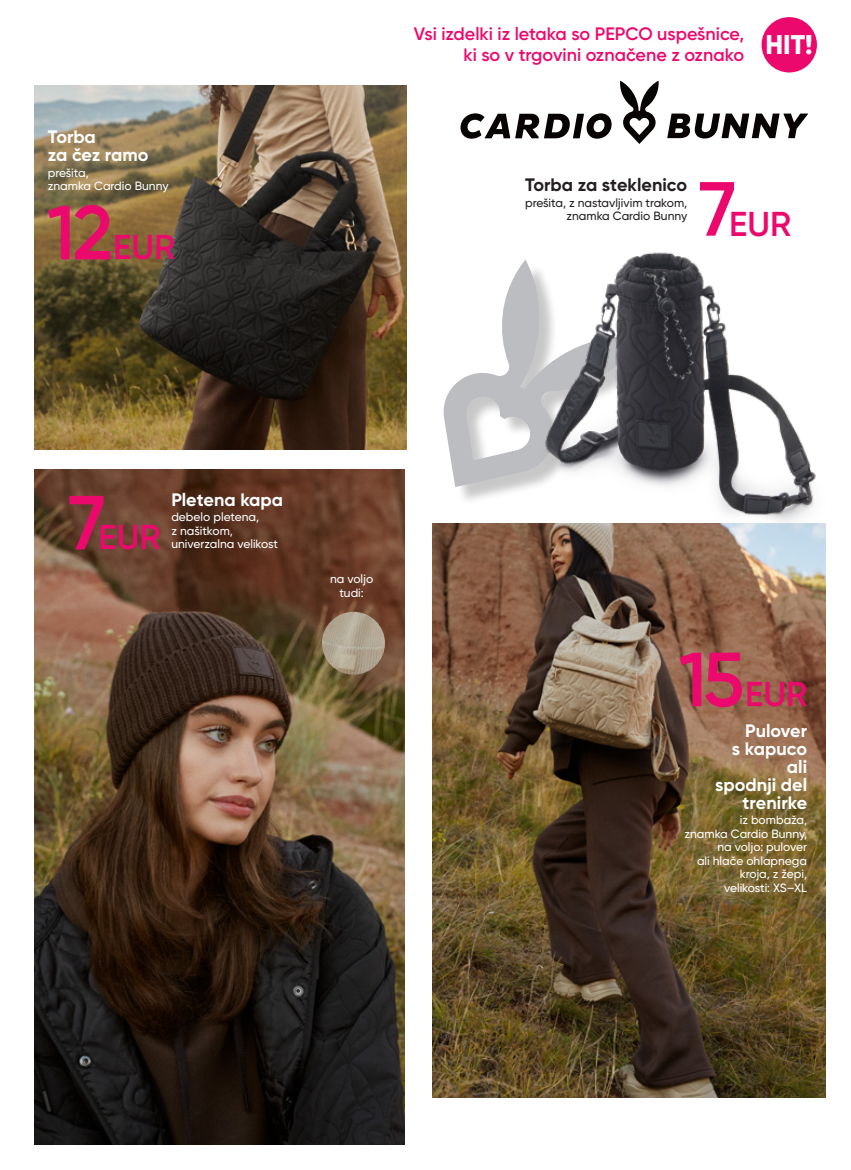
<style>
.page{position:relative;width:851px;height:1170px;background:#fff}
.page>*{position:absolute;margin:0;border:0;box-sizing:border-box;transform-origin:0 0}
.t1{font:600 34.5px "Gilroy";letter-spacing:.005em;color:#ec096d}
.t2{font:800 27px "Gilroy";color:#fff}
.t3{font:600 18px/21px "Gilroy";color:#ec096d;text-align:right}
.t4{font:700 18px/18px "Gilroy";color:#fff}
.t5{font:700 18px "Gilroy";color:#231f20}
.t6{font:500 12px/13.5px "Gilroy";color:#fff}
.t7{font:500 12px/13.5px "Gilroy";color:#231f20;text-align:right}
.s1{font-size:76.5px}
</style>
<div class="page">
<svg style="left:443px;top:377px;width:23px;height:110px;fill:#bcbdc0"></svg>
<svg style="left:620px;top:81px;width:38px;height:63px"></svg>
<svg style="left:460px;top:113px;width:151px;height:26px"></svg>
<svg style="left:667px;top:113px;width:141px;height:25px"></svg>
<img style="left:34px;top:469px;width:371px;height:675px">
<img style="left:34px;top:85px;width:372px;height:364px">
<img style="left:433px;top:523px;width:392px;height:574px">
<img style="left:466px;top:252px;width:360px;height:312px">
<img style="left:322px;top:611px;width:63px;height:63px;border-radius:31px">
<div style="left:761px;top:17px;width:55px;height:55px;background:#ec096d;border-radius:50%"></div>
<h3 class="t4" style="left:48px;top:128px;width:102px">Torba<br>za čez ramo</h3>
<p class="t6" style="left:48px;top:166px;width:122px">prešita,<br>znamka Cardio Bunny</p>
<h1 class="t1" style="left:47px;top:226px;width:130px"><span class="s1">12</span>EUR</h1>
<h3 class="t3" style="left:414px;top:23px;width:331px">Vsi izdelki iz letaka so PEPCO uspešnice, ki so v trgovini označene z oznako</h3>
<h2 class="t2" style="left:765px;top:28px;width:49px">HIT!</h2>
<h3 class="t5" style="left:525px;top:174px;width:164px">Torba za steklenico</h3>
<p class="t7" style="left:525px;top:196px;width:163px">prešita, z nastavljivim trakom, znamka Cardio Bunny</p>
<h1 class="t1" style="left:698px;top:202px;width:94px"><span class="s1">7</span>EUR</h1>
<h1 class="t1" style="left:68px;top:516px;width:94px"><span class="s1">7</span>EUR</h1>
<h3 class="t4" style="left:171px;top:490px;width:113px">Pletena kapa</h3>
<p class="t6" style="left:171px;top:510px;width:108px">debelo pletena,<br>z našitkom, univerzalna velikost</p>
<p class="t6" style="left:330px;top:572px;width:45px;text-align:center">na voljo tudi:</p>
<h1 class="t1" style="left:678px;top:672px;width:130px"><span class="s1">15</span>EUR</h1>
<h3 class="t4" style="left:715px;top:721px;width:94px;text-align:right">Pulover<br>s kapuco ali<br>spodnji del trenirke</h3>
<p class="t6" style="left:684px;top:813px;width:124px;text-align:right">iz bombaža,<br>znamka Cardio Bunny, na voljo: pulover<br>ali hlače ohlapnega kroja, z žepi,<br>velikosti: XS–XL</p>
</div>
